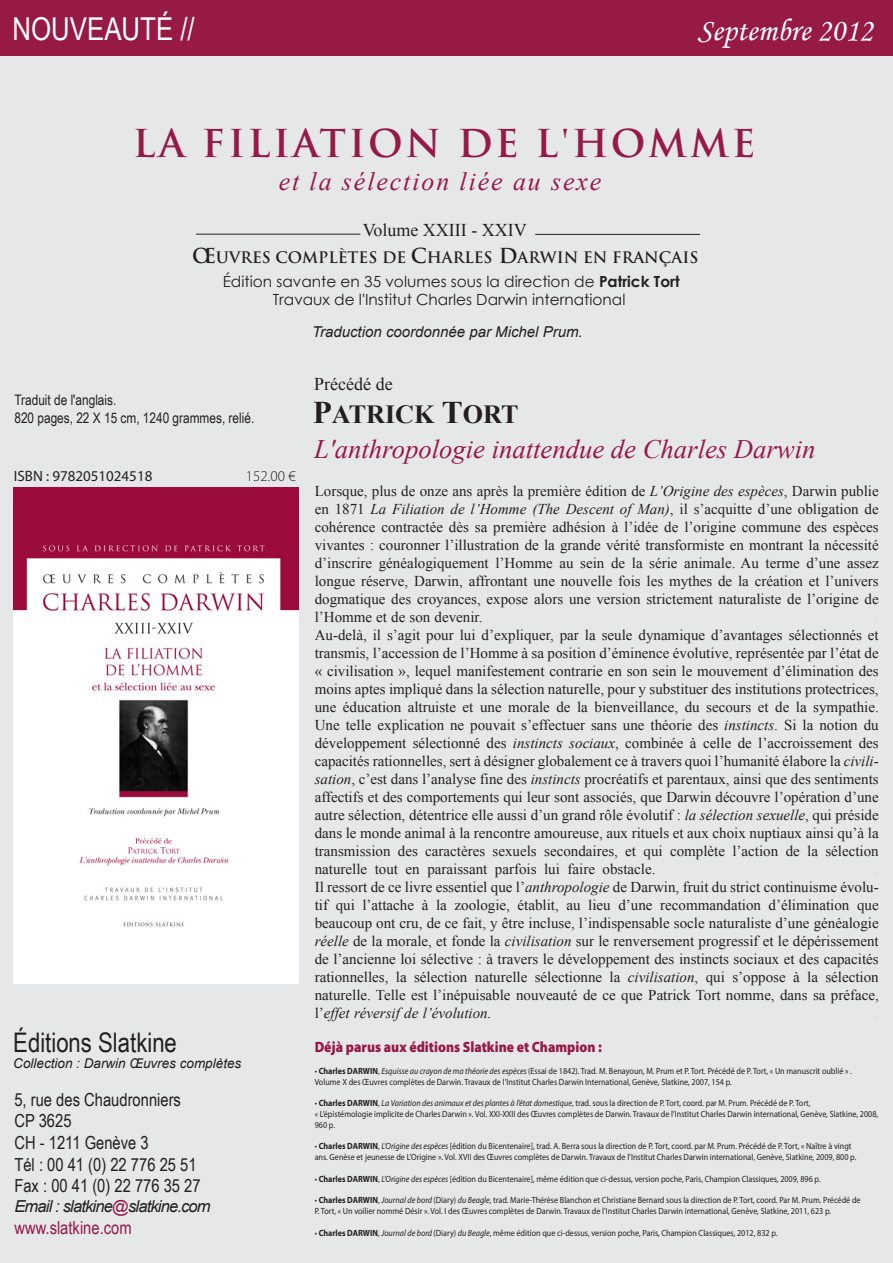
<style>
.page{position:relative;width:893px;height:1263px;background:#e6e7e9}
.page>*{position:absolute;margin:0;border:0;box-sizing:border-box;transform-origin:0 0}
.t1{font:700 37.35px "Trajan Pro";letter-spacing:.075em;color:#961a43}
.t2{font:31.5px "Monotype Corsiva";color:#fff}
.t3{font:31.5px "Arial Narrow";color:#fff}
.t4{font:27px "Arial Narrow";color:#231f20}
.t5{font:italic 26.7px "Times New Roman";color:#961a43}
.t6{font:700 26.1px "Times New Roman";color:#231f20}
.t7{font:italic 25.8px "Times New Roman";letter-spacing:.075em;color:#961a43}
.t8{font:18px/21.6px "Arial Narrow";color:#231f20}
.t9{font:18px "Times New Roman";color:#231f20}
.t10{font:18px "Arial Narrow";color:#961a43}
.t11{font:italic 16.5px "Arial";letter-spacing:-.05em;color:#231f20}
.t12{font:700 15.45px "Trajan Pro";color:#231f20}
.t13{font:15.3px/18.5px "Century Gothic";color:#231f20;text-align:center}
.t14{font:15px/18px "Times New Roman";color:#231f20;text-align:justify}
.t15{font:900 15px "Myriad Pro";color:#961a43;scale:.9 1}
.t16{font:italic 15px "Arial";color:#231f20}
.t17{font:15px "Myriad Pro";color:#231f20}
.t18{font:300 15px "Myriad Pro";color:#231f20}
.t19{font:15px "Times New Roman";color:#c6cdc8}
.t20{font:14.4px/17.4px "Arial Narrow";color:#231f20}
.t21{font:italic 13.5px "Arial";color:#231f20}
.t22{font:9px/10.8px "Myriad Pro";color:#231f20;scale:.9 1}
.s1{font-size:20.1px}
.s2{font-weight:700}
.s3{color:#961a43}
.s4{font-size:31.5px}
.s5{font-style:italic}
.s6{color:#c6cdc8}
</style>
<div class="page">
<div style="left:0;top:0;width:893px;height:56px;background:#961a43"></div>
<hr style="left:535px;top:234px;width:165px;height:1px;background:#231f20">
<hr style="left:196px;top:234px;width:164px;height:1px;background:#231f20">
<img style="left:13px;top:487px;width:286px;height:496px">
<h2 class="t3" style="left:13px;top:5px;width:184px">NOUVEAUTÉ //</h2>
<h2 class="t2" style="left:698px;top:11px;width:177px">Septembre 2012</h2>
<h1 class="t1" style="left:133px;top:120px;width:624px">LA FILIATION DE L'HOMME</h1>
<h3 class="t7" style="left:279px;top:163px;width:324px">et la sélection liée au sexe</h3>
<p class="t9" style="left:363px;top:217px;width:166px">Volume XXIII - XXIV</p>
<p class="t12" style="left:192px;top:248px;width:508px"><span class="s1">Œ</span>UVRES COMPLÈTES DE <span class="s1">C</span>HARLES <span class="s1">D</span>ARWIN EN FRANÇAIS</p>
<p class="t13" style="left:223px;top:272px;width:458px">Édition savante en 35 volumes sous la direction de <span class="s2">Patrick Tort<br></span>Travaux de l'Institut Charles Darwin international</p>
<p class="t16" style="left:312px;top:322px;width:272px">Traduction coordonnée par Michel Prum.</p>
<p class="t20" style="left:14px;top:391px;width:241px">Traduit de l'anglais.<br>820 pages, 22 X 15 cm, 1240 grammes, relié.</p>
<p class="t17" style="left:14px;top:466px;width:140px">ISBN : 9782051024518</p>
<p class="t18" style="left:246px;top:468px;width:51px">152.00 €</p>
<h3 class="t4" style="left:13px;top:1023px;width:165px">Éditions Slatkine</h3>
<p class="t21" style="left:13px;top:1055px;width:230px">Collection : Darwin Œuvres complètes</p>
<p class="t8" style="left:14px;top:1088px;width:188px">5, rue des Chaudronniers<br>CP 3625<br>CH - 1211 Genève 3<br>Tél : 00 41 (0) 22 776 25 51<br>Fax : 00 41 (0) 22 776 35 27</p>
<p class="t11" style="left:14px;top:1195px;width:198px">Email : slatkine<span class="s3">@</span>slatkine.com</p>
<p class="t10" style="left:14px;top:1214px;width:119px">www.slatkine.com</p>
<p class="t9" style="left:314px;top:372px;width:80px">Précédé de</p>
<h3 class="t6" style="left:313px;top:396px;width:207px"><span class="s4">P</span>ATRICK <span class="s4">T</span>ORT</h3>
<h3 class="t5" style="left:314px;top:431px;width:503px">L'anthropologie inattendue de Charles Darwin</h3>
<p class="t14" style="left:315px;top:482px;width:566px">Lorsque, plus de onze ans après la première édition de <span class="s5">L’Origine des espèces</span>, Darwin publie en 1871 <span class="s5">La Filiation de l’Homme (The Descent of Man)</span>, il s’acquitte d’une obligation de cohérence contractée dès sa première adhésion à l’idée de l’origine commune des espèces vivantes : couronner l’illustration de la grande vérité transformiste en montrant la nécessité d’inscrire généalogiquement l’Homme au sein de la série animale. Au terme d’une assez longue réserve, Darwin, affrontant une nouvelle fois les mythes de la création et l’univers dogmatique des croyances, expose alors une version strictement naturaliste de l’origine de l’Homme et de son devenir.</p>
<p class="t19" style="left:875px;top:607px;width:5px">.</p>
<p class="t14" style="left:315px;top:626px;width:566px">Au-delà, il s’agit pour lui d’expliquer, par la seule dynamique d’avantages sélectionnés et transmis, l’accession de l’Homme à sa position d’éminence évolutive, représentée par l’état de « civilisation », lequel manifestement contrarie en son sein le mouvement d’élimination des moins aptes impliqué dans la sélection naturelle, pour y substituer des institutions protectrices, une éducation altruiste et une morale de la bienveillance, du secours et de la sympathie.<br>Une telle explication ne pouvait s’effectuer sans une théorie des <span class="s5">instincts</span>. Si la notion du développement sélectionné des <span class="s5">instincts sociaux</span>, combinée à celle de l’accroissement des capacités rationnelles, sert à désigner globalement ce à travers quoi l’humanité élabore la <span class="s5">civili&shy;sation</span>, c’est dans l’analyse fine des <span class="s5">instincts</span> procréatifs et parentaux, ainsi que des sentiments affectifs et des comportements qui leur sont associés, que Darwin découvre l’opération d’une autre sélection, détentrice elle aussi d’un grand rôle évolutif : <span class="s5">la sélection sexuelle</span>, qui préside dans le monde animal à la rencontre amoureuse, aux rituels et aux choix nuptiaux ainsi qu’à la transmission des caractères sexuels secondaires, et qui complète l’action de la sélection naturelle tout en paraissant parfois lui faire obstacle.</p>
<p class="t14" style="left:315px;top:860px;width:566px;text-indent:560px"><span class="s6">.<br></span>Il ressort de ce livre essentiel que l’<span class="s5">anthropologie</span> de Darwin, fruit du strict continuisme évolu&shy;tif qui l’attache à la zoologie, établit, au lieu d’une recommandation d’élimination que beaucoup ont cru, de ce fait, y être incluse, l’indispensable socle naturaliste d’une généalogie <span class="s5">réelle</span> de la morale, et fonde la <span class="s5">civilisation</span> sur le renversement progressif et le dépérissement de l’ancienne loi sélective : à travers le développement des instincts sociaux et des capacités rationnelles, la sélection naturelle sélectionne la <span class="s5">civilisation</span>, qui s’oppose à la sélection naturelle. Telle est l’inépuisable nouveauté de ce que Patrick Tort nomme, dans sa préface, l’<span class="s5">effet réversif de l’évolution.</span></p>
<p class="t19" style="left:875px;top:1003px;width:5px">.</p>
<p class="t15" style="left:315px;top:1038px;width:321px">Déjà parus aux éditions Slatkine et Champion :</p>
<p class="t22" style="left:315px;top:1065px;width:598px">• <span class="s2">Charles DARWIN</span>, <span class="s5">Esquisse au crayon de ma théorie des espèces</span> (Essai de 1842). Trad. M. Benayoun, M. Prum et P. Tort. Précédé de P. Tort, « Un manuscrit oublié » .<br>Volume X des Œuvres complètes de Darwin. Travaux de l’Institut Charles Darwin International, Genève, Slatkine, 2007, 154 p.</p>
<p class="t22" style="left:315px;top:1098px;width:628px">• <span class="s2">Charles DARWIN</span>, <span class="s5">La Variation des animaux et des plantes à l’état domestique</span>, trad. sous la direction de P. Tort, coord. par M. Prum. Précédé de P. Tort,<br>« L’épistémologie implicite de Charles Darwin ». Vol. XXI-XXII des Œuvres complètes de Darwin. Travaux de l’Institut Charles Darwin international, Genève, Slatkine, 2008,<br>960 p.</p>
<p class="t22" style="left:315px;top:1141px;width:603px">• <span class="s2">Charles DARWIN</span>, <span class="s5">L’Origine des espèces</span> [édition du Bicentenaire], trad. A. Berra sous la direction de P. Tort, coord. par M. Prum. Précédé de P. Tort, « Naître à vingt ans. Genèse et jeunesse de L’Origine ». Vol. XVII des Œuvres complètes de Darwin. Travaux de l’Institut Charles Darwin international, Genève, Slatkine, 2009, 800 p.</p>
<p class="t22" style="left:315px;top:1173px;width:564px">• <span class="s2">Charles DARWIN</span>, <span class="s5">L’Origine des espèces</span> [édition du Bicentenaire], même édition que ci-dessus, version poche, Paris, Champion Classiques, 2009, 896 p.</p>
<p class="t22" style="left:315px;top:1195px;width:608px">• <span class="s2">Charles DARWIN</span>, <span class="s5">Journal de bord</span> (Diary) <span class="s5">du Beagle</span>, trad. Marie-Thérèse Blanchon et Christiane Bernard sous la direction de P. Tort, coord. Par M. Prum. Précédé de<br>P. Tort, « Un voilier nommé Désir ». Vol. I des Œuvres complètes de Darwin. Travaux de l’Institut Charles Darwin international, Genève, Slatkine, 2011, 623 p.</p>
<p class="t22" style="left:315px;top:1227px;width:516px">• <span class="s2">Charles DARWIN</span>, <span class="s5">Journal de bord</span> (Diary) <span class="s5">du Beagle</span>, même édition que ci-dessus, version poche, Paris, Champion Classiques, 2012, 832 p.</p>
</div>
